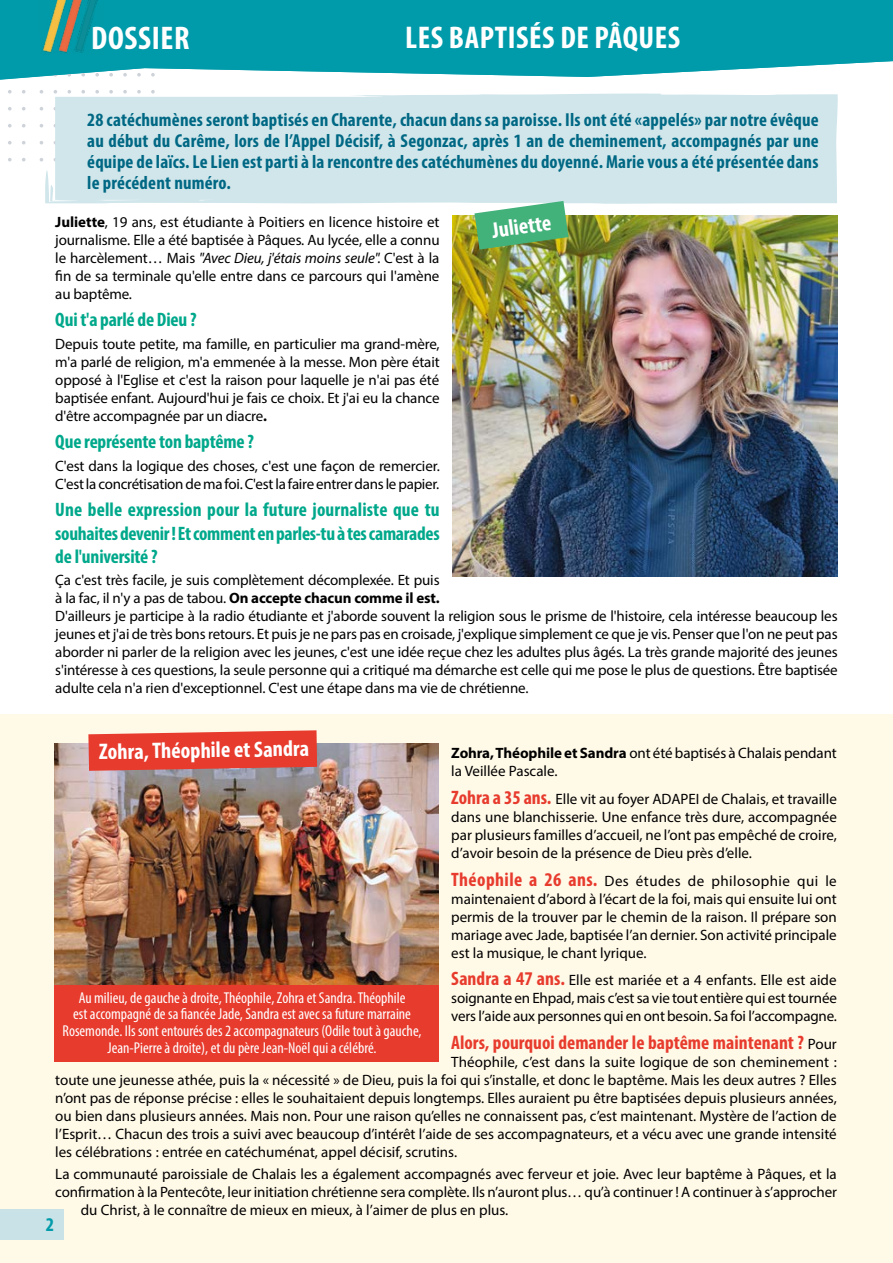
<style>
.page{position:relative;width:893px;height:1263px;background:#fff}
.page>*{position:absolute;margin:0;border:0;box-sizing:border-box;transform-origin:0 0}
.t1{font:700 condensed 32.85px "Myriad Pro";letter-spacing:.02em;color:#fff}
.t2{font:700 condensed 31.5px "Myriad Pro";letter-spacing:.02em;color:#fff}
.t3{font:700 condensed 22.5px "Myriad Pro";color:#fff}
.t4{font:700 condensed 19.5px/23.4px "Myriad Pro";letter-spacing:-.015em;color:#00a88b;text-align:justify}
.t5{font:700 condensed 19.5px "Myriad Pro";color:#e73b2d}
.t6{font:700 condensed 19.5px "Myriad Pro";color:#009baa}
.t7{font:700 condensed 18.9px/21px "Myriad Pro";letter-spacing:.01em;color:#006884;text-align:justify}
.t8{font:condensed 15.75px/16.5px "Myriad Pro";color:#fff;text-align:center}
.t9{font:15px/18px "Myriad Pro";letter-spacing:-.01em;color:#000;text-align:justify}
.s1{font-weight:700}
.s2{font-style:italic}
.s3{font-weight:700;font-stretch:condensed;font-size:19.5px;color:#e73b2d}
.s4{font-weight:400;font-stretch:normal;font-size:15px;color:#000}
</style>
<div class="page">
<div style="left:0;top:714px;width:893px;height:549px;background:#fff9e8"></div>
<svg style="left:151px;top:90px;width:4px;height:3px"></svg>
<svg style="left:137px;top:90px;width:4px;height:3px"></svg>
<svg style="left:123px;top:90px;width:4px;height:3px"></svg>
<svg style="left:22px;top:90px;width:4px;height:4px"></svg>
<svg style="left:22px;top:107px;width:4px;height:4px"></svg>
<svg style="left:22px;top:124px;width:4px;height:4px"></svg>
<svg style="left:8px;top:90px;width:4px;height:4px"></svg>
<svg style="left:8px;top:107px;width:4px;height:4px"></svg>
<svg style="left:8px;top:124px;width:4px;height:4px"></svg>
<svg style="left:0;top:0;width:893px;height:79px;background:#18a4b2"></svg>
<img style="left:39px;top:0;width:65px;height:54px">
<div style="left:0;top:1210px;width:64px;height:30px;background:#c8e2e7"></div>
<img style="left:452px;top:215px;width:386px;height:362px">
<div style="left:45px;top:93px;width:793px;height:111px;background:#d0e6eb"></div>
<img style="left:474px;top:201px;width:94px;height:49px">
<img style="left:54px;top:744px;width:384px;height:241px">
<svg style="left:88px;top:730px;width:229px;height:41px;background:#e44b3e"></svg>
<div style="left:54px;top:985px;width:384px;height:77px;background:#e73b2d"></div>
<h1 class="t1" style="left:91px;top:18px;width:100px">DO SIER</h1>
<h2 class="t2" style="left:405px;top:18px;width:277px">LES BAPTISÉS DE PÂQUES</h2>
<p class="t7" style="left:87px;top:109px;width:733px">28 catéchumènes seront baptisés en Charente, chacun dans sa paroisse. Ils ont été «appelés» par notre évêque au début du Carême, lors de l’Appel Décisif, à Segonzac, après 1 an de cheminement, accompagnés par une équipe de laïcs. Le Lien est parti à la rencontre des catéchumènes du doyenné. Marie vous a été présentée dans le précédent numéro.</p>
<h3 class="t3" style="left:490px;top:216px;width:61px;rotate:-8deg">Juliette</h3>
<p class="t9" style="left:55px;top:212px;width:386px"><span class="s1">Juliette</span>, 19 ans, est étudiante à Poitiers en licence histoire et journalisme. Elle a été baptisée à Pâques. Au lycée, elle a connu le harcèlement… Mais <span class="s2">"Avec Dieu, j'étais moins seule".</span> C'est à la fin de sa terminale qu'elle entre dans ce parcours qui l'amène au baptême.</p>
<h3 class="t4" style="left:55px;top:308px;width:143px">Qui t'a parlé de Dieu ?</h3>
<p class="t9" style="left:55px;top:334px;width:386px">Depuis toute petite, ma famille, en particulier ma grand-mère, m'a parlé de religion, m'a emmenée à la messe. Mon père était opposé à l'Eglise et c'est la raison pour laquelle je n'ai pas été baptisée enfant. Aujourd'hui je fais ce choix. Et j'ai eu la chance d'être accompagnée par un diacre<span class="s1">.</span></p>
<h3 class="t4" style="left:55px;top:430px;width:200px">Que représente ton baptême ?</h3>
<p class="t9" style="left:55px;top:456px;width:386px">C'est dans la logique des choses, c'est une façon de remercier.<br>C'est la concrétisation de ma foi. C'est la faire entrer dans le papier.</p>
<h3 class="t4" style="left:55px;top:498px;width:386px">Une belle expression pour la future journaliste que tu souhaites devenir ! Et comment en parles-tu à tes camarades de l'université ?</h3>
<p class="t9" style="left:55px;top:571px;width:784px;text-align:left">Ça c'est très facile, je suis complètement décomplexée. Et puis<br>à la fac, il n'y a pas de tabou. <span class="s1">On accepte chacun comme il est.<br></span>D'ailleurs je participe à la radio étudiante et j'aborde souvent la religion sous le prisme de l'histoire, cela intéresse beaucoup les jeunes et j'ai de très bons retours. Et puis je ne pars pas en croisade, j'explique simplement ce que je vis. Penser que l'on ne peut pas aborder ni parler de la religion avec les jeunes, c'est une idée reçue chez les adultes plus âgés. La très grande majorité des jeunes s'intéresse à ces questions, la seule personne qui a critiqué ma démarche est celle qui me pose le plus de questions. Être baptisée adulte cela n'a rien d'exceptionnel. C'est une étape dans ma vie de chrétienne.</p>
<h3 class="t3" style="left:99px;top:738px;width:212px;rotate:-1deg">Zohra, Théophile et Sandra</h3>
<p class="t9" style="left:451px;top:744px;width:387px"><span class="s1">Zohra, Théophile et Sandra</span> ont été baptisés à Chalais pendant la Veillée Pascale.</p>
<p class="t9" style="left:451px;top:790px;width:387px"><span class="s3">Zohra a 35 ans.</span> Elle vit au foyer ADAPEI de Chalais, et travaille dans une blanchisserie. Une enfance très dure, accompagnée par plusieurs familles d’accueil, ne l’ont pas empêché de croire, d’avoir besoin de la présence de Dieu près d’elle.</p>
<p class="t9" style="left:451px;top:871px;width:387px"><span class="s3">Théophile a 26 ans.</span> Des études de philosophie qui le maintenaient d’abord à l’écart de la foi, mais qui ensuite lui ont permis de la trouver par le chemin de la raison. Il prépare son mariage avec Jade, baptisée l’an dernier. Son activité principale est la musique, le chant lyrique.</p>
<p class="t9" style="left:451px;top:971px;width:387px"><span class="s3">Sandra a 47 ans.</span> Elle est mariée et a 4 enfants. Elle est aide soignante en Ehpad, mais c’est sa vie tout entière qui est tournée vers l’aide aux personnes qui en ont besoin. Sa foi l’accompagne.</p>
<h3 class="t5" style="left:451px;top:1030px;width:387px">Alors, pourquoi demander le baptême maintenant ? <span class="s4">Pour</span></h3>
<p class="t9" style="left:55px;top:1053px;width:783px;text-indent:396px">Théophile, c’est dans la suite logique de son cheminement : toute une jeunesse athée, puis la « nécessité » de Dieu, puis la foi qui s’installe, et donc le baptême. Mais les deux autres ? Elles n’ont pas de réponse précise : elles le souhaitaient depuis longtemps. Elles auraient pu être baptisées depuis plusieurs années, ou bien dans plusieurs années. Mais non. Pour une raison qu’elles ne connaissent pas, c’est maintenant. Mystère de l’action de l’Esprit… Chacun des trois a suivi avec beaucoup d’intérêt l’aide de ses accompagnateurs, et a vécu avec une grande intensité les célébrations : entrée en catéchuménat, appel décisif, scrutins.</p>
<p class="t9" style="left:55px;top:1165px;width:783px">La communauté paroissiale de Chalais les a également accompagnés avec ferveur et joie. Avec leur baptême à Pâques, et la</p>
<p class="t9" style="left:55px;top:1183px;width:783px">confirmation à la Pentecôte, leur initiation chrétienne sera complète. Ils n’auront plus… qu’à continuer ! A continuer à s’approcher</p>
<p class="t9" style="left:81px;top:1201px;width:429px">du Christ, à le connaître de mieux en mieux, à l’aimer de plus en plus.</p>
<p class="t8" style="left:63px;top:989px;width:361px">Au milieu, de gauche à droite, Théophile, Zohra et Sandra. Théophile<br>est accompagné de sa fiancée Jade, Sandra est avec sa future marraine Rosemonde. Ils sont entourés des 2 accompagnateurs (Odile tout à gauche, Jean-Pierre à droite), et du père Jean-Noël qui a célébré.</p>
<h3 class="t6" style="left:46px;top:1212px;width:10px">2</h3>
</div>
